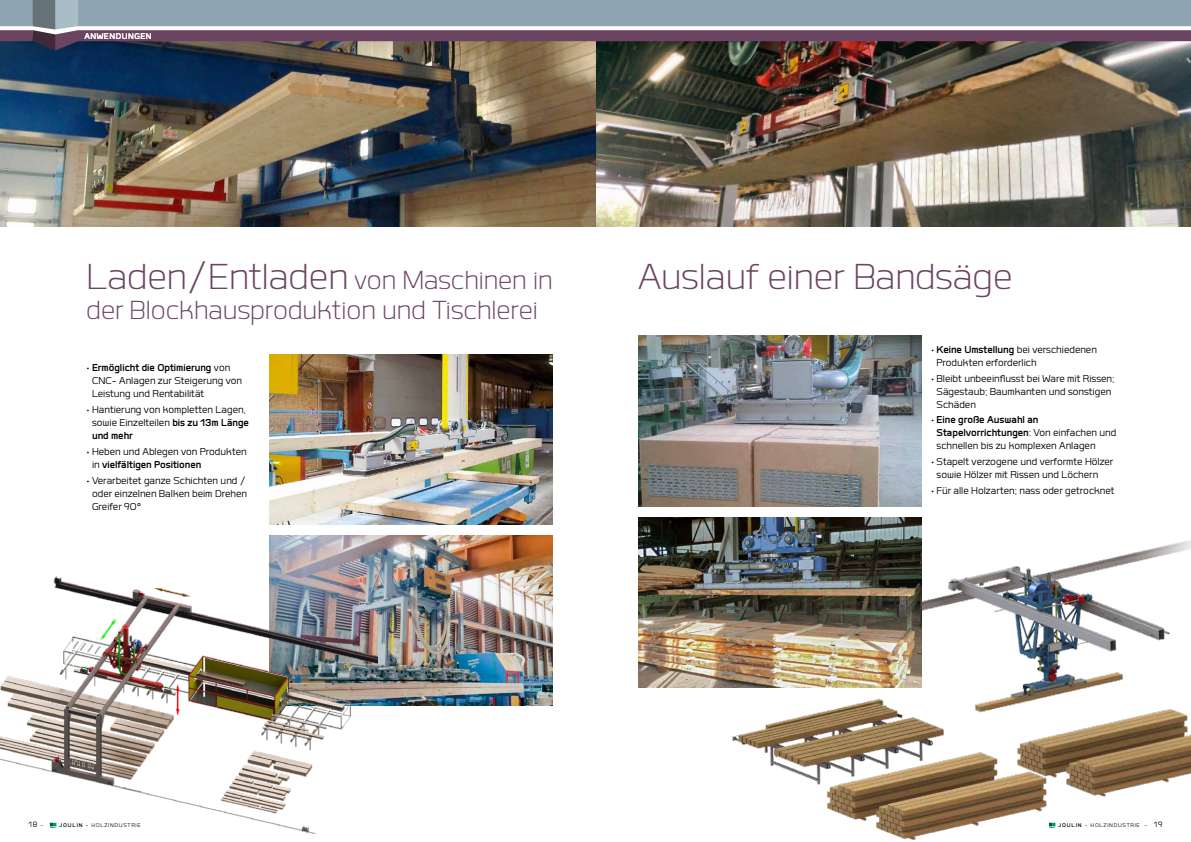
<style>
.page{position:relative;width:1191px;height:842px;background:#fff}
.page>*{position:absolute;margin:0;border:0;box-sizing:border-box;transform-origin:0 0}
.t1{font:47px "Labrador A Light";color:#6a4460}
.t2{font:34px "Labrador A Light";color:#6a4460}
.t3{font:13px/13px "Labrador A Regular";color:#000}
.t4{font:13px/13px "Labrador A Bold";color:#000}
.t5{font:10.8px "Labrador A Bold";letter-spacing:.05em;color:#fff}
.t6{font:10px "Labrador A Regular";color:#000}
.t7{font:7px "Labrador A Regular";letter-spacing:.1em;color:#000}
.s1{font-size:34px}
.s2{font-family:"Labrador A Regular"}
.s3{font-family:"Labrador A Bold"}
.s4{font-size:7px}
.s5{font-size:10px}
</style>
<div class="page">
<img style="left:595px;top:51px;width:596px;height:176px">
<img style="left:638px;top:336px;width:283px;height:170px">
<img style="left:0;top:51px;width:595px;height:176px">
<img style="left:269px;top:536px;width:284px;height:170px">
<img style="left:269px;top:354px;width:284px;height:170px">
<img style="left:725px;top:534px;width:466px;height:306px">
<img style="left:638px;top:517px;width:283px;height:170px">
<img style="left:0;top:576px;width:377px;height:257px">
<svg style="left:1049px;top:823px;width:6px;height:5px"></svg>
<svg style="left:50px;top:823px;width:6px;height:5px"></svg>
<svg style="left:0;top:0;width:1191px;height:51px"></svg>
<p class="t5" style="left:84px;top:30px;width:69px">ANWENDUNGEN</p>
<h1 class="t1" style="left:86px;top:254px;width:467px">Laden/Entladen <span class="s1">von Maschinen in</span></h1>
<h2 class="t2" style="left:86px;top:294px;width:453px">der Blockhausproduktion und Tischlerei</h2>
<p class="t4" style="left:86px;top:361px;width:145px"><span class="s2">•</span> Ermöglicht die Optimierung <span class="s2">von</span></p>
<p class="t3" style="left:92px;top:374px;width:152px">CNC- Anlagen zur Steigerung von<br>Leistung und Rentabilität</p>
<p class="t3" style="left:86px;top:403px;width:164px;text-align:center">• Hantierung von kompletten Lagen, sowie Einzelteilen <span class="s3">bis zu 13m Länge</span></p>
<p class="t4" style="left:92px;top:429px;width:42px">und mehr</p>
<p class="t3" style="left:86px;top:445px;width:162px">• Heben und Ablegen von Produkten</p>
<p class="t4" style="left:92px;top:457px;width:111px"><span class="s2">in</span> vielfältigen Positionen</p>
<p class="t3" style="left:92px;top:473px;width:156px;text-align:justify;text-indent:-6px">• Verarbeitet ganze Schichten und / oder einzelnen Balken beim Drehen Greifer 90°</p>
<h1 class="t1" style="left:638px;top:254px;width:376px">Auslauf einer Bandsäge</h1>
<p class="t3" style="left:936px;top:342px;width:162px;text-indent:-6px">• <span class="s3">Keine Umstellung</span> bei verschiedenen<br>Produkten erforderlich</p>
<p class="t3" style="left:936px;top:371px;width:179px;text-indent:-6px">• Bleibt unbeeinflusst bei Ware mit Rissen;<br>Sägestaub; Baumkanten und sonstigen<br>Schäden</p>
<p class="t4" style="left:936px;top:413px;width:181px;text-indent:-6px"><span class="s2">•</span> Eine große Auswahl an<br>Stapelvorrichtungen<span class="s2">: Von einfachen und</span></p>
<p class="t3" style="left:936px;top:439px;width:160px">schnellen bis zu komplexen Anlagen</p>
<p class="t3" style="left:936px;top:455px;width:178px;text-indent:-6px">• Stapelt verzogene und verformte Hölzer sowie Hölzer mit Rissen und Löchern</p>
<p class="t3" style="left:931px;top:484px;width:185px">• Für alle Holzarten; nass oder getrocknet</p>
<p class="t6" style="left:28px;top:819px;width:16px">18 <span class="s4">-</span></p>
<p class="t7" style="left:59px;top:821px;width:83px"><span class="s3">JOULIN</span> - HOLZINDUSTRIE</p>
<p class="t7" style="left:1058px;top:821px;width:106px"><span class="s3">JOULIN</span> - HOLZINDUSTRIE - <span class="s5">19</span></p>
</div>
